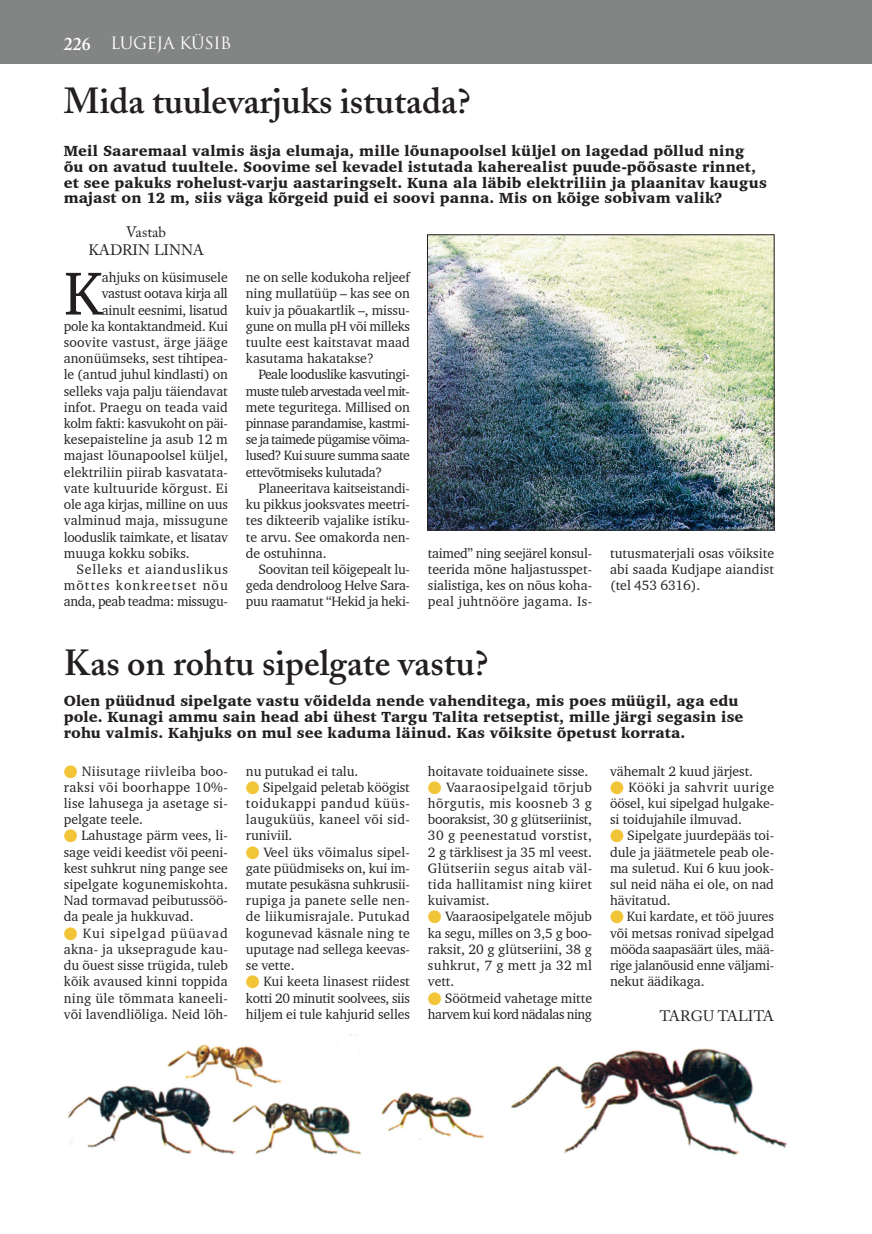
<style>
.page{position:relative;width:872px;height:1234px;background:#fff}
.page>*{position:absolute;margin:0;border:0;box-sizing:border-box;transform-origin:0 0}
.t1{font:62.1px "Charter BT";color:#231f20}
.t2{font:600 36px "Adobe Caslon";color:#231f20}
.t3{font:16.5px "Trajan Pro";letter-spacing:-.025em;color:#fff}
.t4{font:900 15px/15.8px "Charter BT";letter-spacing:.01em;color:#231f20}
.t5{font:15px/18px "Adobe Caslon Pro";color:#231f20;text-align:center}
.t6{font:13.8px/16.2px "Charter BT";letter-spacing:-.005em;color:#231f20;text-align:justify}
.t7{font:13.8px/16.2px "Charter BT";letter-spacing:-.03em;color:#231f20}
.t8{font:13.8px "Charter BT";letter-spacing:.02em;color:#231f20}
.t9{font:13.8px "Charter BT";letter-spacing:-.025em;color:#231f20}
.t10{font:13.8px "Charter BT";letter-spacing:.05em;color:#231f20}
.t11{font:13.8px "Charter BT";letter-spacing:.075em;color:#231f20}
.s1{font-family:"Adobe Caslon";font-weight:600;font-size:18px}
.s2{color:#f2c438}
</style>
<div class="page">
<div style="left:0;top:0;width:872px;height:64px;background:#838484"></div>
<img style="left:68px;top:1034px;width:720px;height:121px">
<img style="left:429px;top:236px;width:343px;height:292px">
<div style="left:427px;top:234px;width:347px;height:296px;border:1px solid #231f20"></div>
<p class="t3" style="left:64px;top:33px;width:169px"><span class="s1">226</span> LUGEJA KÜSIB</p>
<h2 class="t2" style="left:64px;top:79px;width:408px">Mida tuulevarjuks istutada?</h2>
<p class="t4" style="left:64px;top:143px;width:704px">Meil Saaremaal valmis äsja elumaja, mille lõunapoolsel küljel on lagedad põllud ning õu on avatud tuultele. Soovime sel kevadel istutada kaherealist puude-põõsaste rinnet, et see pakuks rohelust-varju aastaringselt. Kuna ala läbib elektriliin ja plaanitav kaugus majast on 12 m, siis väga kõrgeid puid ei soovi panna. Mis on kõige sobivam valik?</p>
<p class="t5" style="left:88px;top:223px;width:117px">VASTAB<br>KADRIN LINNA</p>
<h1 class="t1" style="left:64px;top:255px;width:39px">K</h1>
<p class="t6" style="left:102px;top:269px;width:128px">ahjuks on küsimusele</p>
<p class="t6" style="left:102px;top:285px;width:128px">vastust ootava kirja all</p>
<p class="t6" style="left:102px;top:301px;width:128px">ainult eesnimi, lisatud</p>
<p class="t6" style="left:64px;top:317px;width:166px">pole ka kontaktandmeid. Kui</p>
<p class="t8" style="left:64px;top:333px;width:166px">soovite vastust, ärge jääge</p>
<p class="t6" style="left:64px;top:350px;width:166px">anonüümseks, sest tihtipea-</p>
<p class="t6" style="left:64px;top:366px;width:165px">le (antud juhul kindlasti) on</p>
<p class="t6" style="left:64px;top:382px;width:165px">selleks vaja palju täiendavat</p>
<p class="t6" style="left:64px;top:398px;width:165px">infot. Praegu on teada vaid</p>
<p class="t6" style="left:64px;top:415px;width:166px">kolm fakti: kasvukoht on päi-</p>
<p class="t6" style="left:64px;top:431px;width:166px">kesepaisteline ja asub 12 m</p>
<p class="t6" style="left:64px;top:447px;width:166px">majast lõunapoolsel küljel,</p>
<p class="t6" style="left:64px;top:463px;width:166px">elektriliin piirab kasvatata-</p>
<p class="t6" style="left:64px;top:479px;width:166px">vate kultuuride kõrgust. Ei</p>
<p class="t6" style="left:64px;top:496px;width:165px">ole aga kirjas, milline on uus</p>
<p class="t6" style="left:64px;top:512px;width:166px">valminud maja, missugune</p>
<p class="t6" style="left:64px;top:528px;width:166px">looduslik taimkate, et lisatav</p>
<p class="t6" style="left:64px;top:544px;width:127px">muuga kokku sobiks.</p>
<p class="t10" style="left:77px;top:560px;width:153px">Selleks et aianduslikus</p>
<p class="t11" style="left:64px;top:576px;width:166px">mõttes konkreetset nõu</p>
<p class="t9" style="left:64px;top:593px;width:166px">anda, peab teadma: missugu-</p>
<p class="t6" style="left:246px;top:269px;width:166px">ne on selle kodukoha reljeef ning mullatüüp – kas see on kuiv ja põuakartlik –, missu&shy;gune on mulla pH või milleks tuulte eest kaitstavat maad kasutama hakatakse?</p>
<p class="t6" style="left:246px;top:366px;width:166px;text-indent:13px">Peale looduslike kasvutingi&shy;muste tuleb arvestada veel mit&shy;mete teguritega. Millised on pinnase parandamise, kastmi&shy;se ja taimede pügamise võima&shy;lused? Kui suure summa saate ettevõtmiseks kulutada?</p>
<p class="t6" style="left:246px;top:479px;width:166px;text-indent:13px">Planeeritava kaitseistandi&shy;ku pikkus jooksvates meetri&shy;tes dikteerib vajalike istiku&shy;te arvu. See omakorda nen&shy;de ostuhinna.</p>
<p class="t6" style="left:246px;top:560px;width:166px;text-indent:13px">Soovitan teil kõigepealt lu&shy;geda dendroloog Helve Sara&shy;puu raamatut “Hekid ja heki-</p>
<p class="t6" style="left:428px;top:544px;width:166px">taimed” ning seejärel konsul&shy;teerida mõne haljastusspet&shy;sialistiga, kes on nõus koha&shy;peal juhtnööre jagama. Is-</p>
<p class="t6" style="left:610px;top:544px;width:166px">tutusmaterjali osas võiksite abi saada Kudjape aiandist (tel 453 6316).</p>
<h2 class="t2" style="left:64px;top:641px;width:426px">Kas on rohtu sipelgate vastu?</h2>
<p class="t4" style="left:64px;top:692px;width:681px">Olen püüdnud sipelgate vastu võidelda nende vahenditega, mis poes müügil, aga edu pole. Kunagi ammu sain head abi ühest Targu Talita retseptist, mille järgi segasin ise rohu valmis. Kahjuks on mul see kaduma läinud. Kas võiksite õpetust korrata.</p>
<p class="t6" style="left:64px;top:762px;width:166px"><span class="s2">●</span> Niisutage riivleiba boo&shy;raksi või boorhappe 10%- lise lahusega ja asetage si&shy;pelgate teele.</p>
<p class="t6" style="left:64px;top:827px;width:166px"><span class="s2">●</span> Lahustage pärm vees, li&shy;sage veidi keedist või peeni&shy;kest suhkrut ning pange see sipelgate kogunemiskohta.<br>Nad tormavad peibutussöö&shy;da peale ja hukkuvad.</p>
<p class="t6" style="left:64px;top:924px;width:166px"><span class="s2">●</span> Kui sipelgad püüavad akna- ja uksepragude kau&shy;du õuest sisse trügida, tuleb kõik avaused kinni toppida ning üle tõmmata kaneeli&shy;või lavendliõliga. Neid lõh-</p>
<p class="t6" style="left:246px;top:762px;width:114px">nu putukad ei talu.</p>
<p class="t6" style="left:246px;top:778px;width:166px"><span class="s2">●</span> Sipelgaid peletab köögist toidukappi pandud küüs&shy;lauguküüs, kaneel või sid&shy;runiviil.</p>
<p class="t6" style="left:246px;top:843px;width:166px"><span class="s2">●</span> Veel üks võimalus sipel&shy;gate püüdmiseks on, kui im&shy;mutate pesukäsna suhkrusii&shy;rupiga ja panete selle nen&shy;de liikumisrajale. Putukad kogunevad käsnale ning te uputage nad sellega keevas&shy;se vette.</p>
<p class="t6" style="left:246px;top:972px;width:166px"><span class="s2">●</span> Kui keeta linasest riidest kotti 20 minutit soolvees, siis hiljem ei tule kahjurid selles</p>
<p class="t6" style="left:428px;top:762px;width:162px">hoitavate toiduainete sisse.</p>
<p class="t6" style="left:428px;top:778px;width:166px"><span class="s2">●</span> Vaaraosipelgaid tõrjub hõrgutis, mis koosneb 3 g booraksist, 30 g glütseriinist, 30 g peenestatud vorstist, 2 g tärklisest ja 35 ml veest.<br>Glütseriin segus aitab väl&shy;tida hallitamist ning kiiret kuivamist.</p>
<p class="t6" style="left:428px;top:908px;width:166px"><span class="s2">●</span> Vaaraosipelgatele mõjub ka segu, milles on 3,5 g boo&shy;raksit, 20 g glütseriini, 38 g suhkrut, 7 g mett ja 32 ml vett.</p>
<p class="t7" style="left:428px;top:989px;width:166px"><span class="s2">●</span> Söötmeid vahetage mitte harvem kui kord nädalas ning</p>
<p class="t6" style="left:610px;top:762px;width:144px">vähemalt 2 kuud järjest.</p>
<p class="t6" style="left:610px;top:778px;width:166px"><span class="s2">●</span> Kööki ja sahvrit uurige öösel, kui sipelgad hulgake&shy;si toidujahile ilmuvad.</p>
<p class="t6" style="left:610px;top:827px;width:166px"><span class="s2">●</span> Sipelgate juurdepääs toi&shy;dule ja jäätmetele peab ole&shy;ma suletud. Kui 6 kuu jook&shy;sul neid näha ei ole, on nad hävitatud.</p>
<p class="t6" style="left:610px;top:908px;width:166px"><span class="s2">●</span> Kui kardate, et töö juures või metsas ronivad sipelgad mööda saapasäärt üles, mää&shy;rige jalanõusid enne väljami&shy;nekut äädikaga.</p>
<p class="t5" style="left:660px;top:1006px;width:78px">TAR GU TALITA</p>
</div>
